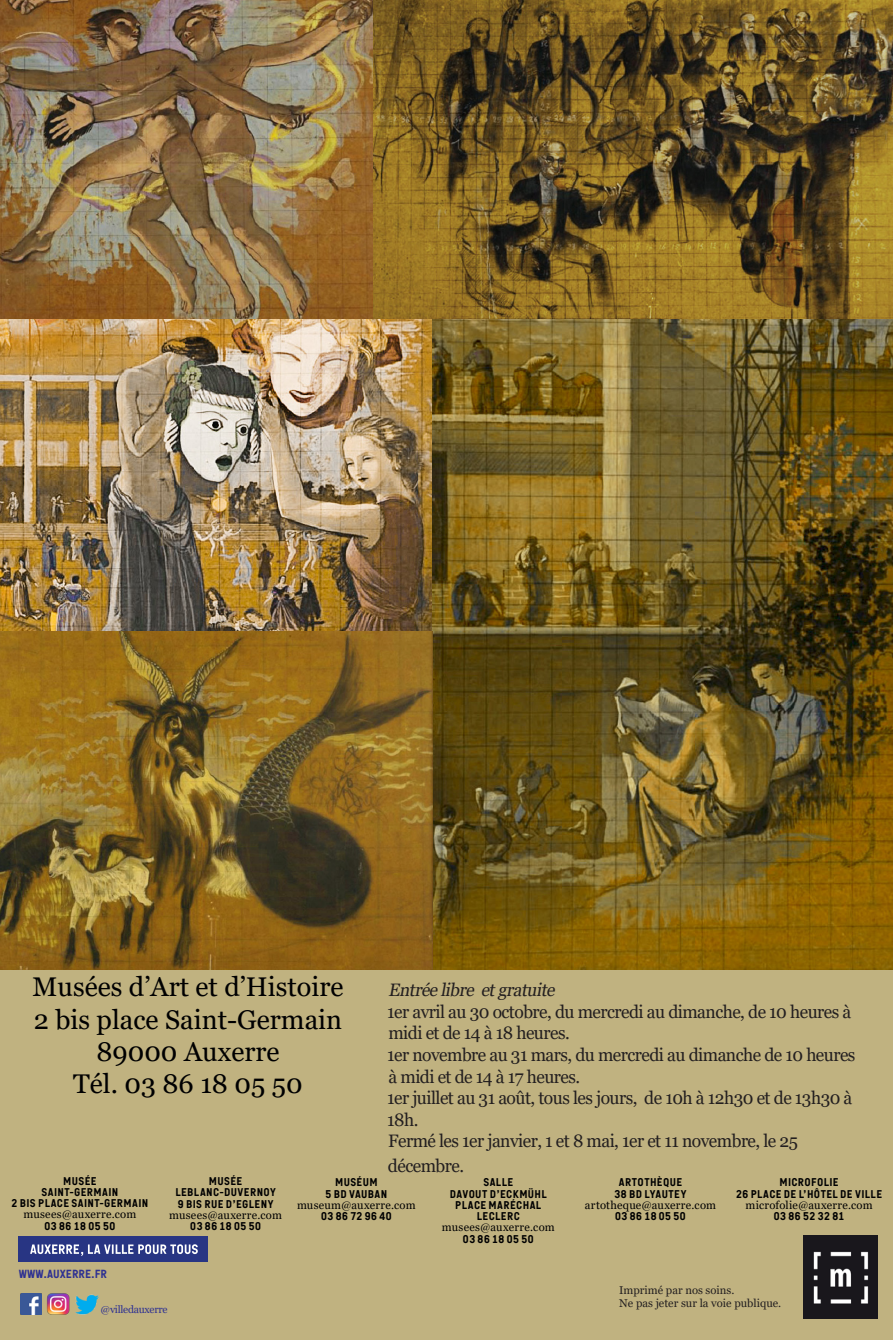
<style>
.page{position:relative;width:893px;height:1340px;background:#fff}
.page>*{position:absolute;margin:0;border:0;box-sizing:border-box;transform-origin:0 0}
.t1{font:27px/32.4px "Georgia";color:#000001;text-align:center}
.t2{font:18px/21.6px "Georgia";letter-spacing:-.03em;color:#231f20}
.t3{font:italic 18px "Georgia";color:#231f20}
.t4{font:11.7px "Auxerrenormal";color:#2e3192}
.t5{font:11.25px/11.2px "Auxerrenormal";letter-spacing:.035em;color:#000001;text-align:center}
.t6{font:11.25px "Georgia";letter-spacing:.02em;color:#000001}
.t7{font:11.25px "Georgia";color:#231f20}
.t8{font:10.58px "Georgia";letter-spacing:-.025em;color:#2e3192}
</style>
<div class="page">
<div style="left:0;top:969px;width:893px;height:370px;background:#c0b280"></div>
<div style="left:19px;top:1235px;width:189px;height:26px;background:#283583"></div>
<svg style="left:30px;top:1244px;width:168px;height:11px"></svg>
<img style="left:20px;top:1293px;width:21px;height:21px">
<img style="left:47px;top:1292px;width:24px;height:23px">
<img style="left:74px;top:1293px;width:25px;height:22px">
<img style="left:804px;top:1235px;width:73px;height:83px">
<img style="left:432px;top:318px;width:461px;height:651px">
<img style="left:0;top:318px;width:432px;height:313px">
<img style="left:0;top:631px;width:432px;height:338px">
<img style="left:0;top:0;width:893px;height:318px">
<h1 class="t1" style="left:33px;top:971px;width:312px">Musées d’Art et d’Histoire<br>2 bis place Saint-Germain<br>89000 Auxerre<br>Tél. 03 86 18 05 50</h1>
<p class="t3" style="left:388px;top:979px;width:172px">Entréelibre etgratuite</p>
<p class="t2" style="left:387px;top:1001px;width:470px">1er avril au 30 octobre, du mercredi au dimanche, de 10 heures à midi et de 14 à 18 heures.<br>1er novembre au 31 mars, du mercredi au dimanche de 10 heures à midi et de 14 à 17 heures.<br>1er juillet au 31 août, tous les jours, de 10h à 12h30 et de 13h30 à 18h.<br>Fermé les 1er janvier, 1 et 8 mai, 1er et 11 novembre, le 25</p>
<p class="t2" style="left:388px;top:1154px;width:78px">décembre.</p>
<p class="t5" style="left:12px;top:1175px;width:138px">MUSÉE<br>SAINT-GERMAIN<br>2 BIS PLACE SAINT-GERMAIN</p>
<p class="t6" style="left:24px;top:1207px;width:114px">musees@auxerre.com</p>
<p class="t5" style="left:45px;top:1220px;width:72px">03 86 18 05 50</p>
<p class="t5" style="left:175px;top:1175px;width:102px">MUSÉE<br>LEBLANC-DUVERNOY<br>9 BIS RUE D’EGLENY</p>
<p class="t6" style="left:169px;top:1208px;width:114px">musees@auxerre.com</p>
<p class="t5" style="left:190px;top:1220px;width:72px">03 86 18 05 50</p>
<p class="t5" style="left:325px;top:1176px;width:63px">MUSÉUM<br>5 BD VAUBAN</p>
<p class="t6" style="left:297px;top:1198px;width:120px">museum@auxerre.com</p>
<p class="t5" style="left:321px;top:1210px;width:72px">03 86 72 96 40</p>
<p class="t4" style="left:19px;top:1267px;width:90px">WWW.AUXERRE.FR</p>
<p class="t8" style="left:101px;top:1303px;width:69px">@villedauxerre</p>
<p class="t5" style="left:450px;top:1176px;width:98px">SALLE<br>DAVOUT D’ECKMÜHL<br>PLACE MARÉCHAL<br>LECLERC</p>
<p class="t6" style="left:442px;top:1220px;width:114px">musees@auxerre.com</p>
<p class="t5" style="left:463px;top:1233px;width:72px">03 86 18 05 50</p>
<p class="t5" style="left:614px;top:1176px;width:73px">ARTOTHÈQUE<br>38 BD LYAUTEY</p>
<p class="t6" style="left:585px;top:1198px;width:133px">artotheque@auxerre.com</p>
<p class="t5" style="left:615px;top:1210px;width:72px">03 86 18 05 50</p>
<p class="t5" style="left:736px;top:1176px;width:148px">MICROFOLIE<br>26 PLACE DE L’HÔTEL DE VILLE</p>
<p class="t6" style="left:745px;top:1198px;width:129px">microfolie@auxerre.com</p>
<p class="t5" style="left:774px;top:1210px;width:72px">03 86 52 32 81</p>
<p class="t7" style="left:619px;top:1282px;width:117px">Imprimé par nos soins.</p>
<p class="t7" style="left:619px;top:1296px;width:164px">Ne pas jeter sur la voie publique.</p>
</div>
